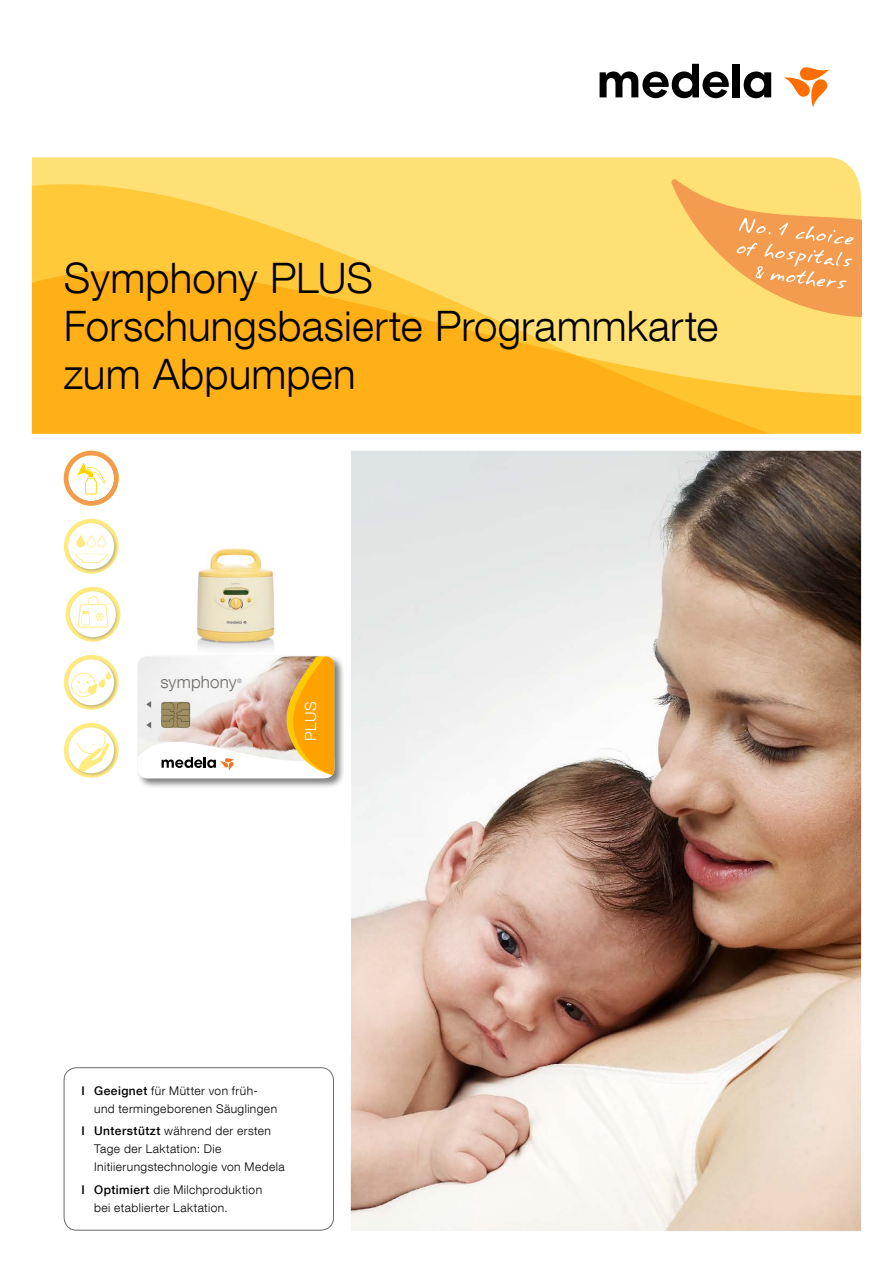
<style>
.page{position:relative;width:893px;height:1263px;background:#fff}
.page>*{position:absolute;margin:0;border:0;box-sizing:border-box;transform-origin:0 0}
.t1{font:300 42px/48px "Helvetica Neue LT Com";letter-spacing:.005em;color:#000}
.t2{font:300 16.95px "Helvetica Neue LT Com";letter-spacing:.01em;color:#6d6966}
.t3{font:300 15.3px "Helvetica Neue LT Com";color:#fff}
.t4{font:300 12px/18px "Helvetica Neue LT Com";letter-spacing:.035em;color:#000}
.t5{font:300 5.85px "Helvetica Neue LT Com";color:#6d6966}
.s1{font-weight:500}
</style>
<div class="page">
<div style="left:732px;top:64px;width:7px;height:33px;background:#000"></div>
<svg style="left:744px;top:71px;width:27px;height:27px"></svg>
<svg style="left:600px;top:64px;width:129px;height:34px"></svg>
<svg style="left:784px;top:67px;width:45px;height:41px"></svg>
<div style="left:32px;top:157px;width:826px;height:36px;background:#ffe075"></div>
<svg style="left:32px;top:193px;width:829px;height:241px"></svg>
<svg style="left:671px;top:179px;width:190px;height:138px"></svg>
<img style="left:351px;top:451px;width:510px;height:780px">
<img style="left:197px;top:548px;width:79px;height:101px">
<svg style="left:66px;top:587px;width:54px;height:55px"></svg>
<img style="left:68px;top:589px;width:52px;height:52px">
<div style="left:70px;top:591px;width:46px;height:46px;background:#fff;border-radius:50%"></div>
<svg style="left:78px;top:596px;width:30px;height:31px"></svg>
<div style="left:64px;top:655px;width:55px;height:55px;background:#ffea80;border-radius:50%"></div>
<img style="left:66px;top:657px;width:52px;height:52px">
<div style="left:68px;top:659px;width:46px;height:46px;background:#fff;border-radius:50%"></div>
<svg style="left:71px;top:671px;width:40px;height:26px"></svg>
<div style="left:64px;top:723px;width:55px;height:55px;background:#ffec80;border-radius:50%"></div>
<img style="left:66px;top:725px;width:52px;height:52px">
<div style="left:68px;top:727px;width:46px;height:46px;background:#fff;border-radius:50%"></div>
<svg style="left:77px;top:734px;width:33px;height:38px"></svg>
<img style="left:66px;top:453px;width:52px;height:52px">
<div style="left:68px;top:455px;width:46px;height:46px;background:#fff;border-radius:50%"></div>
<svg style="left:77px;top:462px;width:28px;height:32px"></svg>
<div style="left:64px;top:451px;width:55px;height:55px;border:4px solid #f39b4e;border-radius:50%"></div>
<svg style="left:64px;top:519px;width:55px;height:55px"></svg>
<div style="left:64px;top:1067px;width:270px;height:163px;border:1px solid #6d6966;border-radius:13px"></div>
<div style="left:136px;top:654px;width:209px;height:135px;background:#000;opacity:.5"></div>
<svg style="left:138px;top:656px;width:196px;height:122px"></svg>
<img style="left:161px;top:701px;width:29px;height:27px">
<h1 class="t1" style="left:64px;top:253px;width:656px">Symphony PLUS<br>Forschungsbasierte Programmkarte zum Abpumpen</h1>
<h2 class="t2" style="left:160px;top:671px;width:78px">symphony</h2>
<p class="t5" style="left:237px;top:677px;width:6px">®</p>
<p class="t3" style="left:301px;top:741px;width:41px;rotate:-90deg">PLUS</p>
<p class="t4" style="left:94px;top:1081px;width:184px;text-indent:-13px"><span class="s1">I Geeignet</span> für Mütter von früh&shy;und termingeborenen Säuglingen</p>
<p class="t4" style="left:94px;top:1122px;width:192px;text-indent:-13px"><span class="s1">I Unterstützt</span> während der ersten<br>Tage der Laktation: Die<br>Initiierungstechnologie von Medela</p>
<p class="t4" style="left:94px;top:1180px;width:169px;text-indent:-13px"><span class="s1">I Optimiert</span> die Milchproduktion bei etablierter Laktation.</p>
</div>
